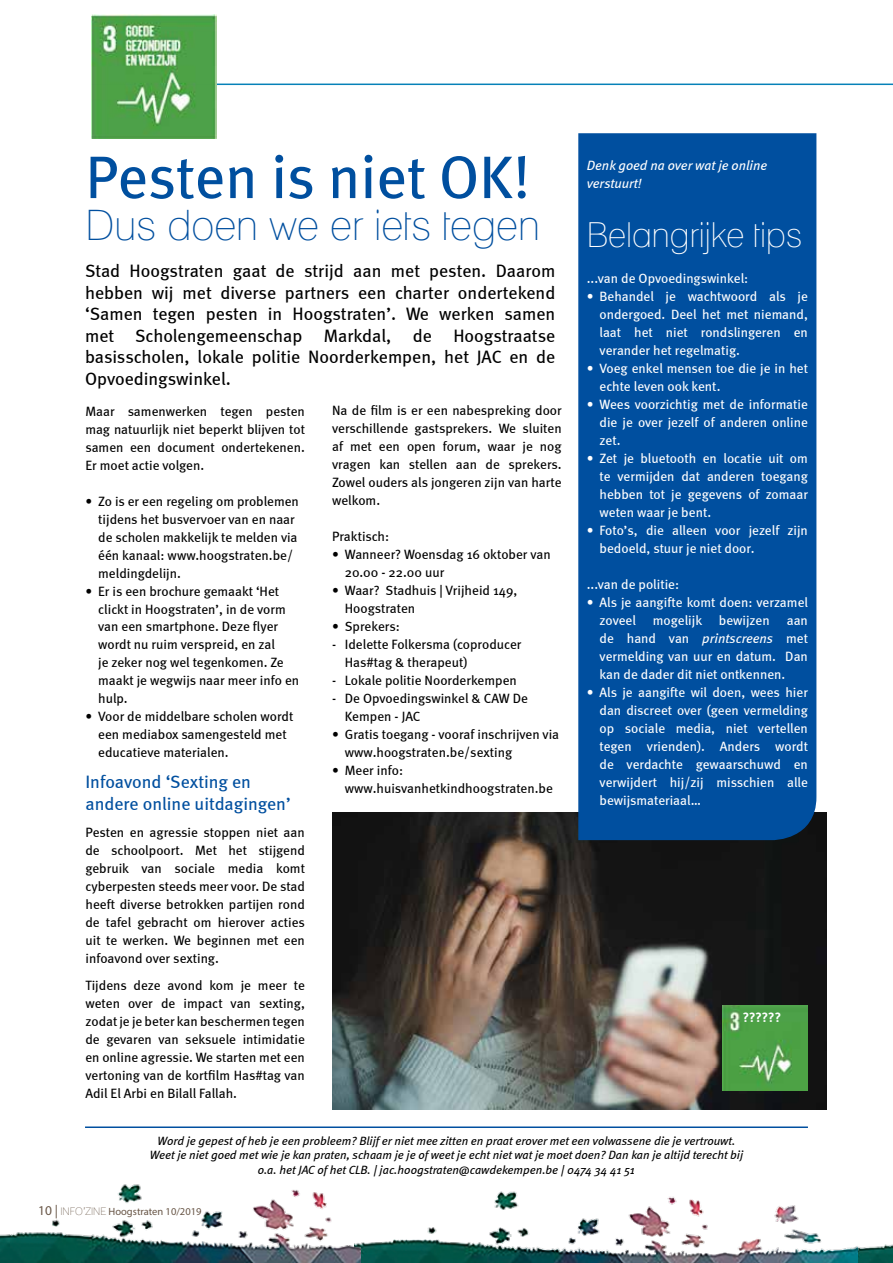
<style>
.page{position:relative;width:893px;height:1263px;background:#fff}
.page>*{position:absolute;margin:0;border:0;box-sizing:border-box;transform-origin:0 0}
.t1{font:60px "Meta";color:#004f9f}
.t2{font:condensed 42px "Lane";color:#004f9f}
.t3{font:condensed 34.5px "Lane";color:#fff}
.t4{font:18px/21.6px "Meta";color:#000;text-align:justify}
.t5{font:18px/21.6px "Meta";color:#004f9f}
.t6{font:13.5px/18px "Meta";color:#000}
.t7{font:13.5px/18px "Meta";color:#fff;text-align:justify}
.t8{font:italic 13.5px/18px "Meta";color:#fff}
.t9{font:700 13.5px "Meta";color:#fff}
.t10{font:italic 12px/14.4px "Meta";color:#000;text-align:center}
.t11{font:10.5px "Myriad Pro";color:#685546}
.s1{font-style:italic}
.s2{font-size:13.5px}
.s3{font-family:"Lane";font-stretch:condensed}
</style>
<div class="page">
<img style="left:332px;top:812px;width:494px;height:218px">
<img style="left:858px;top:1244px;width:35px;height:19px">
<hr style="left:91px;top:84px;width:802px;height:1px;background:#0681b8">
<img style="left:355px;top:908px;width:503px;height:355px">
<img style="left:0;top:1030px;width:360px;height:233px">
<hr style="left:85px;top:1126px;width:723px;height:2px;background:#004f9f">
<div style="left:578px;top:133px;width:239px;height:708px;background:#004f9f"></div>
<img style="left:723px;top:1005px;width:85px;height:85px">
<img style="left:91px;top:14px;width:126px;height:125px">
<h1 class="t1" style="left:85px;top:142px;width:446px">Pesten is niet OK!</h1>
<h2 class="t2" style="left:85px;top:200px;width:456px">Dus doen we er iets tegen</h2>
<p class="t4" style="left:85px;top:260px;width:472px">Stad Hoogstraten gaat de strijd aan met pesten. Daarom hebben wij met diverse partners een charter ondertekend ‘Samen tegen pesten in Hoogstraten’. We werken samen met Scholengemeenschap Markdal, de Hoogstraatse basisscholen, lokale politie Noorderkempen, het JAC en de Opvoedingswinkel.</p>
<p class="t6" style="left:85px;top:402px;width:221px;text-align:justify">Maar samenwerken tegen pesten mag natuurlijk niet beperkt blijven tot samen een document ondertekenen.<br>Er moet actie volgen.</p>
<p class="t6" style="left:98px;top:492px;width:202px;text-indent:-13px">• Zo is er een regeling om problemen tijdens het busvervoer van en naar de scholen makkelijk te melden via één kanaal: www.hoogstraten.be/ meldingdelijn.</p>
<p class="t6" style="left:98px;top:582px;width:202px;text-indent:-13px">• Er is een brochure gemaakt ‘Het clickt in Hoogstraten’, in de vorm van een smartphone. Deze flyer wordt nu ruim verspreid, en zal<br>je zeker nog wel tegenkomen. Ze maakt je wegwijs naar meer info en hulp.</p>
<p class="t6" style="left:98px;top:708px;width:197px;text-indent:-13px">• Voor de middelbare scholen wordt een mediabox samengesteld met educatieve materialen.</p>
<h3 class="t5" style="left:85px;top:771px;width:207px">Infoavond ‘Sexting en andere online uitdagingen’</h3>
<p class="t6" style="left:85px;top:823px;width:221px;text-align:justify">Pesten en agressie stoppen niet aan de schoolpoort. Met het stijgend gebruik van sociale media komt cyberpesten steeds meer voor. De stad heeft diverse betrokken partijen rond de tafel gebracht om hierover acties uit te werken. We beginnen met een infoavond over sexting.</p>
<p class="t6" style="left:85px;top:976px;width:221px;text-align:justify">Tijdens deze avond kom je meer te weten over de impact van sexting, zodat je je beter kan beschermen tegen de gevaren van seksuele intimidatie en online agressie. We starten met een vertoning van de kortfilm Has#tag van Adil El Arbi en Bilall Fallah.</p>
<p class="t6" style="left:332px;top:402px;width:231px;text-align:justify">Na de film is er een nabespreking door verschillende gastsprekers. We sluiten af met een open forum, waar je nog vragen kan stellen aan de sprekers.<br>Zowel ouders als jongeren zijn van harte welkom.</p>
<p class="t6" style="left:332px;top:528px;width:59px">Praktisch:</p>
<p class="t6" style="left:345px;top:546px;width:207px;text-indent:-13px">• Wanneer? Woensdag 16 oktober van<br>20.00 - 22.00 uur</p>
<p class="t6" style="left:345px;top:582px;width:174px;text-indent:-13px">• Waar? Stadhuis | Vrijheid 149,<br>Hoogstraten</p>
<p class="t6" style="left:332px;top:617px;width:69px">• Sprekers:</p>
<p class="t6" style="left:345px;top:635px;width:178px;text-indent:-13px">- Idelette Folkersma (coproducer<br>Has#tag &amp; therapeut)</p>
<p class="t6" style="left:332px;top:671px;width:186px">- Lokale politie Noorderkempen</p>
<p class="t6" style="left:345px;top:689px;width:185px;text-indent:-13px">- De Opvoedingswinkel &amp; CAW De<br>Kempen - JAC</p>
<p class="t6" style="left:345px;top:725px;width:216px;text-indent:-13px">• Gratis toegang - vooraf inschrijven via www.hoogstraten.be/sexting</p>
<p class="t6" style="left:345px;top:761px;width:210px;text-indent:-13px">• Meer info: www.huisvanhetkindhoogstraten.be</p>
<p class="t8" style="left:587px;top:156px;width:182px">Denk goed na over wat je online verstuurt!</p>
<h3 class="t3" style="left:587px;top:214px;width:217px">Belangrijke tips</h3>
<p class="t7" style="left:587px;top:269px;width:163px">...van de Opvoedingswinkel:</p>
<p class="t7" style="left:600px;top:287px;width:210px;text-indent:-13px">• Behandel je wachtwoord als je ondergoed. Deel het met niemand, laat het niet rondslingeren en verander het regelmatig.</p>
<p class="t7" style="left:600px;top:359px;width:210px;text-indent:-13px">• Voeg enkel mensen toe die je in het echte leven ook kent.</p>
<p class="t7" style="left:600px;top:395px;width:210px;text-indent:-13px">• Wees voorzichtig met de informatie die je over jezelf of anderen online zet.</p>
<p class="t7" style="left:600px;top:449px;width:210px;text-indent:-13px">• Zet je bluetooth en locatie uit om te vermijden dat anderen toegang hebben tot je gegevens of zomaar weten waar je bent.</p>
<p class="t7" style="left:600px;top:521px;width:210px;text-indent:-13px">• Foto’s, die alleen voor jezelf zijn bedoeld, stuur je niet door.</p>
<p class="t7" style="left:587px;top:575px;width:94px">...van de politie:</p>
<p class="t7" style="left:600px;top:593px;width:210px;text-indent:-13px">• Als je aangifte komt doen: verzamel zoveel mogelijk bewijzen</p>
<p class="t7" style="left:600px;top:611px;width:210px;text-indent:187px">aan de hand van <span class="s1">printscreens</span> met vermelding van uur en datum. Dan kan de dader dit niet ontkennen.</p>
<p class="t7" style="left:600px;top:683px;width:210px;text-indent:-13px">• Als je aangifte wil doen, wees hier dan discreet over (geen vermelding op sociale media, niet vertellen tegen vrienden). Anders wordt de verdachte gewaarschuwd en verwijdert hij/zij misschien alle bewijsmateriaal…</p>
<p class="t9" style="left:743px;top:1009px;width:40px">??????</p>
<p class="t10" style="left:150px;top:1133px;width:595px">Word je gepest of heb je een probleem? Blijf er niet mee zitten en praat erover met een volwassene die je vertrouwt.<br>Weet je niet goed met wie je kan praten, schaam je je of weet je echt niet wat je moet doen? Dan kan je altijd terecht bij o.a. het JAC of het CLB. | jac.hoogstraten@cawdekempen.be | 0474 34 41 51</p>
<p class="t11" style="left:38px;top:1205px;width:165px"><span class="s2">10 |</span> <span class="s3">INFO’ZINE</span> Hoogstraten 10/2019</p>
</div>
